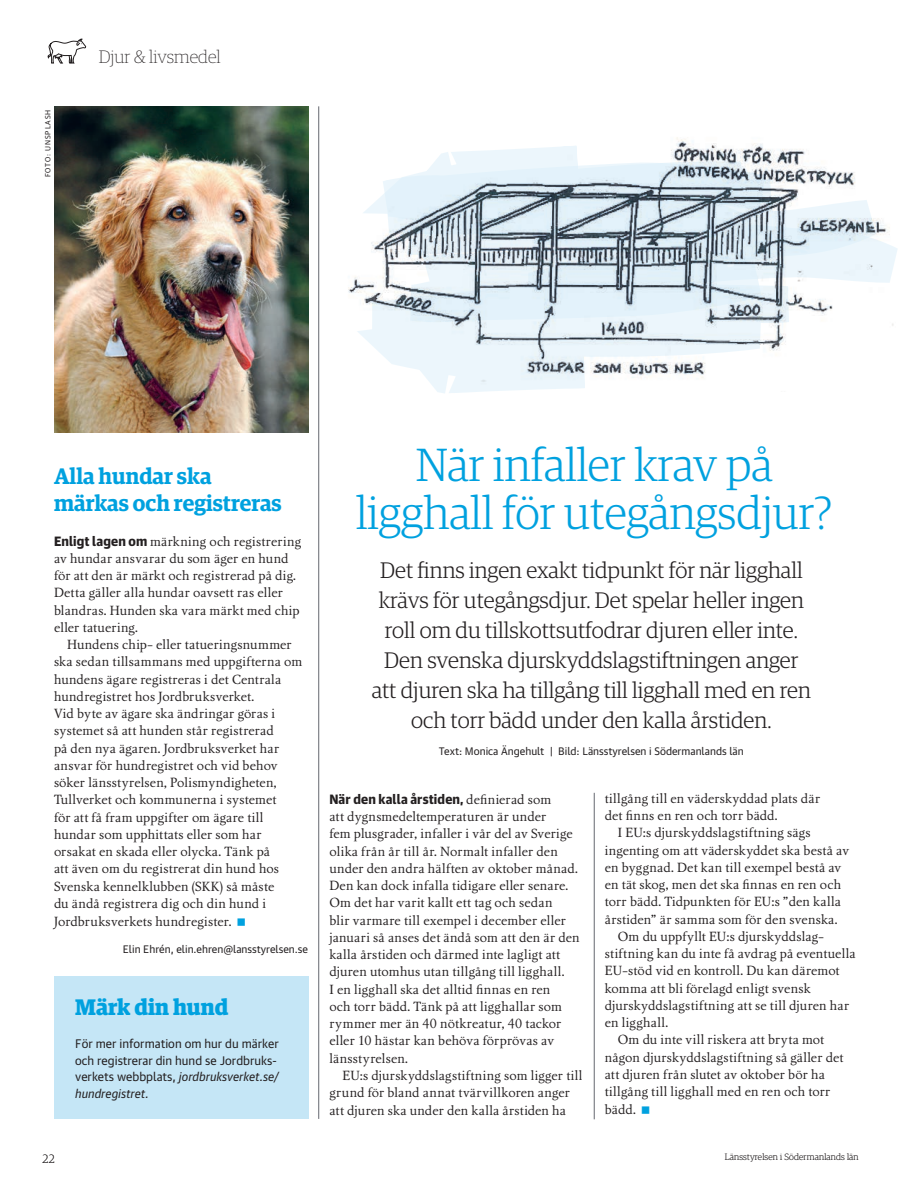
<style>
.page{position:relative;width:910px;height:1204px;background:#fff}
.page>*{position:absolute;margin:0;border:0;box-sizing:border-box;transform-origin:0 0}
.t1{font:300 46.5px/48px "Guardian Egyp";color:#00a1df;text-align:center}
.t2{font:300 22.5px/30px "Guardian Egyp";color:#231f20;text-align:center}
.t3{font:600 22.5px/27px "Guardian Egyp";color:#00a1df}
.t4{font:700 22.5px "Guardian Egyp";color:#00a1df}
.t5{font:100 18px "Guardian Egyp";color:#231f20}
.t6{font:13.05px/17.2px "Nordling EC";letter-spacing:.015em;color:#231f20}
.t7{font:500 13.05px "Guardian Text Sans";letter-spacing:.01em;color:#231f20}
.t8{font:13.05px "Nordling EC";letter-spacing:.035em;color:#231f20}
.t9{font:12px/16.5px "Guardian Text Sans 2";color:#231f20}
.t10{font:100 12px "Guardian Egyp";color:#231f20}
.t11{font:10.5px "Guardian Text Sans 2";color:#231f20}
.t12{font:100 9px "Guardian Egyp";letter-spacing:.02em;color:#231f20}
.t13{font:7.5px "Guardian Sans";letter-spacing:.12em;color:#231f20}
.s1{font-family:"Guardian Text Sans";font-weight:500}
.s2{font-style:italic}
.s3{font-family:"Nordling EC";font-weight:400}
</style>
<div class="page">
<div style="left:54px;top:975px;width:254px;height:143px;background:#c5e6f6"></div>
<img style="left:348px;top:137px;width:550px;height:255px">
<img style="left:54px;top:107px;width:254px;height:326px">
<hr style="left:318px;top:106px;width:1px;height:1012px;background:#65676f">
<hr style="left:594px;top:792px;width:1px;height:327px;background:#65676f">
<svg style="left:48px;top:38px;width:38px;height:26px"></svg>
<p class="t13" style="left:42px;top:177px;width:69px;rotate:-90deg">FOTO: UNSPLASH</p>
<h3 class="t5" style="left:99px;top:46px;width:124px">Djur &amp; livsmedel</h3>
<h2 class="t3" style="left:54px;top:460px;width:229px">Alla hundar ska märkas och registreras</h2>
<p class="t6" style="left:54px;top:532px;width:248px"><span class="s1">Enligt lagen om</span> märkning och registrering av hundar ansvarar du som äger en hund för att den är märkt och registrerad på dig.<br>Detta gäller alla hundar oavsett ras eller blandras. Hunden ska vara märkt med chip eller tatuering.</p>
<p class="t6" style="left:54px;top:636px;width:250px;text-indent:13px">Hundens chip- eller tatueringsnummer ska sedan tillsammans med uppgifterna om hundens ägare registreras i det Centrala hundregistret hos Jordbruksverket.<br>Vid byte av ägare ska ändringar göras i systemet så att hunden står registrerad<br>på den nya ägaren. Jordbruksverket har ansvar för hundregistret och vid behov söker länsstyrelsen, Polismyndigheten, Tullverket och kommunerna i systemet<br>för att få fram uppgifter om ägare till hundar som upphittats eller som har orsakat en skada eller olycka. Tänk på<br>att även om du registrerat din hund hos Svenska kennelklubben (SKK) så måste<br>du ändå registrera dig och din hund i Jordbruksverkets hundregister.</p>
<p class="t11" style="left:123px;top:942px;width:187px">Elin Ehrén, elin.ehren@lansstyrelsen.se</p>
<h2 class="t4" style="left:75px;top:989px;width:155px">Märk din hund</h2>
<p class="t9" style="left:75px;top:1035px;width:205px">För mer information om hur du märker och registrerar din hund se Jordbruks&shy;verkets webbplats, <span class="s2">jordbruksverket.se/ hundregistret.</span></p>
<p class="t10" style="left:43px;top:1150px;width:14px">22</p>
<h1 class="t1" style="left:356px;top:438px;width:478px">När infaller krav på ligghall för utegångsdjur?</h1>
<p class="t2" style="left:372px;top:554px;width:441px">Det finns ingen exakt tidpunkt för när ligghall krävs för utegångsdjur. Det spelar heller ingen roll om du tillskottsutfodrar djuren eller inte.<br>Den svenska djurskyddslagstiftningen anger att djuren ska ha tillgång till ligghall med en ren och torr bädd under den kalla årstiden.</p>
<p class="t11" style="left:439px;top:744px;width:306px">Text: Monica Ängehult | Bild: Länsstyrelsen i Södermanlands län</p>
<p class="t7" style="left:329px;top:790px;width:223px">När den kalla årstiden, <span class="s3">definierad som</span></p>
<p class="t6" style="left:329px;top:808px;width:252px">att dygnsmedeltemperaturen är under<br>fem plusgrader, infaller i vår del av Sverige olika från år till år. Normalt infaller den under den andra hälften av oktober månad.<br>Den kan dock infalla tidigare eller senare.<br>Om det har varit kallt ett tag och sedan<br>blir varmare till exempel i december eller januari så anses det ändå som att den är den kalla årstiden och därmed inte lagligt att djuren utomhus utan tillgång till ligghall.<br>I en ligghall ska det alltid finnas en ren<br>och torr bädd. Tänk på att ligghallar som rymmer mer än 40 nötkreatur, 40 tackor eller 10 hästar kan behöva förprövas av länsstyrelsen.</p>
<p class="t6" style="left:329px;top:1066px;width:254px;text-indent:13px">EU:s djurskyddslagstiftning som ligger till grund för bland annat tvärvillkoren anger att djuren ska under den kalla årstiden ha</p>
<p class="t6" style="left:605px;top:789px;width:217px">tillgång till en väderskyddad plats där det finns en ren och torr bädd.</p>
<p class="t6" style="left:618px;top:824px;width:194px">I EU:s djurskyddslagstiftning sägs</p>
<p class="t6" style="left:605px;top:841px;width:246px">ingenting om att väderskyddet ska bestå av</p>
<p class="t6" style="left:605px;top:858px;width:238px">en byggnad. Det kan till exempel bestå av</p>
<p class="t6" style="left:605px;top:876px;width:238px">en tät skog, men det ska finnas en ren och</p>
<p class="t6" style="left:605px;top:893px;width:238px">torr bädd. Tidpunkten för EU:s ”den kalla</p>
<p class="t6" style="left:605px;top:910px;width:234px">årstiden” är samma som för den svenska.</p>
<p class="t6" style="left:618px;top:927px;width:207px">Om du uppfyllt EU:s djurskyddslag-</p>
<p class="t6" style="left:605px;top:945px;width:252px">stiftning kan du inte få avdrag på eventuella</p>
<p class="t6" style="left:605px;top:962px;width:236px">EU-stöd vid en kontroll. Du kan däremot</p>
<p class="t6" style="left:605px;top:979px;width:207px">komma att bli förelagd enligt svensk</p>
<p class="t6" style="left:605px;top:996px;width:246px">djurskyddslagstiftning att se till djuren har</p>
<p class="t8" style="left:605px;top:1014px;width:65px">en ligghall.</p>
<p class="t6" style="left:618px;top:1031px;width:208px">Om du inte vill riskera att bryta mot</p>
<p class="t6" style="left:605px;top:1048px;width:240px">någon djurskyddslagstiftning så gäller det</p>
<p class="t6" style="left:605px;top:1065px;width:222px">att djuren från slutet av oktober bör ha</p>
<p class="t6" style="left:605px;top:1083px;width:227px">tillgång till ligghall med en ren och torr</p>
<p class="t6" style="left:605px;top:1101px;width:33px">bädd.</p>
<p class="t12" style="left:725px;top:1151px;width:135px">Länsstyrelsen i Södermanlands län</p>
</div>
